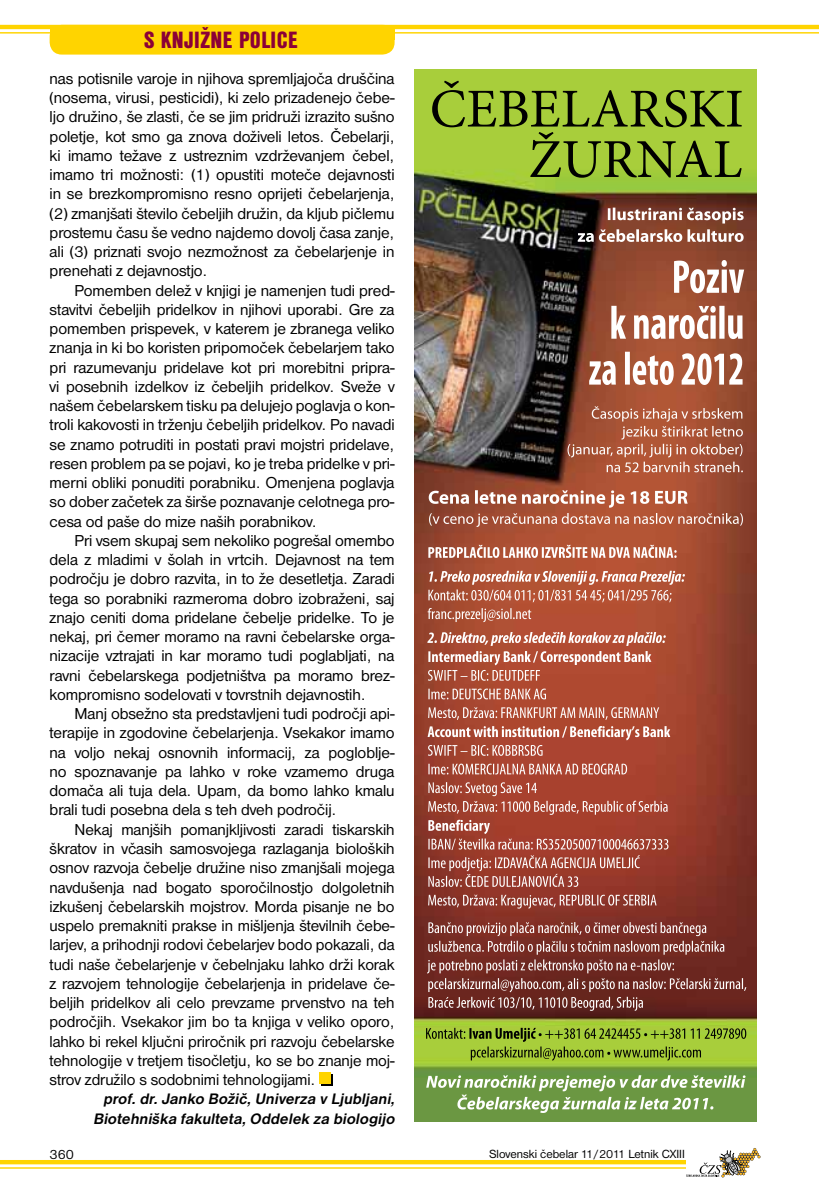
<style>
.page{position:relative;width:819px;height:1191px;background:#fff}
.page>*{position:absolute;margin:0;border:0;box-sizing:border-box;transform-origin:0 0}
.t1{font:24.5px "Nimbus San DEE Blac Cond";letter-spacing:.015em;color:#8b0037}
.t2{font:16.45px/19.2px "Nimbus San DEE";letter-spacing:-.005em;color:#000;text-align:justify}
.t3{font:italic 700 15.75px/19.2px "Nimbus San DEE";color:#000;text-align:right}
.t4{font:14px "Nimbus San DEE";color:#000}
.t5{font:12.25px "Nimbus San DEE";color:#000}
</style>
<div class="page">
<div style="left:50px;top:25px;width:344px;height:30px;background:#ffd400;border-radius:12px"></div>
<hr style="left:0;top:25px;width:819px;height:4px;background:#ffd400">
<hr style="left:0;top:32px;width:819px;height:2px;background:#ffd400">
<div style="left:50px;top:25px;width:344px;height:15px;background:#ffd400"></div>
<hr style="left:0;top:1160px;width:752px;height:4px;background:#ffd400">
<hr style="left:0;top:1167px;width:752px;height:1px;background:#ffd400">
<svg style="left:686px;top:1148px;width:74px;height:29px"></svg>
<div style="left:321px;top:1074px;width:11px;height:11px;background:#ffd400"></div>
<div style="left:319px;top:1072px;width:11px;height:11px;background:#ffd400"></div>
<img style="left:414px;top:69px;width:342px;height:1052px">
<svg style="left:432px;top:81px;width:309px;height:97px;background:#89a930"></svg>
<svg style="left:577px;top:208px;width:166px;height:34px"></svg>
<svg style="left:567px;top:406px;width:175px;height:66px;background:#b16850"></svg>
<svg style="left:674px;top:260px;width:70px;height:33px"></svg>
<svg style="left:611px;top:306px;width:131px;height:33px"></svg>
<svg style="left:589px;top:352px;width:153px;height:33px"></svg>
<svg style="left:427px;top:545px;width:319px;height:465px;background:#a35445"></svg>
<svg style="left:428px;top:490px;width:315px;height:37px;background:#b56f59"></svg>
<svg style="left:426px;top:1075px;width:319px;height:38px;background:#8daf6e"></svg>
<svg style="left:426px;top:1027px;width:320px;height:33px;background:#8bab30"></svg>
<h1 class="t1" style="left:144px;top:26px;width:155px">S KNJIŽNE POLICE</h1>
<p class="t2" style="left:50px;top:69px;width:346px">nas potisnile varoje in njihova spremljajoča druščina (nosema, virusi, pesticidi), ki zelo prizadenejo čebe&shy;ljo družino, še zlasti, če se jim pridruži izrazito sušno poletje, kot smo ga znova doživeli letos. Čebelarji, ki imamo težave z ustreznim vzdrževanjem čebel, imamo tri možnosti: (1) opustiti moteče dejavnosti in se brezkompromisno resno oprijeti čebelarjenja, (2) zmanjšati število čebeljih družin, da kljub pičlemu prostemu času še vedno najdemo dovolj časa zanje, ali (3) priznati svojo nezmožnost za čebelarjenje in prenehati z dejavnostjo.</p>
<p class="t2" style="left:50px;top:281px;width:346px;text-indent:25px">Pomemben delež v knjigi je namenjen tudi pred&shy;stavitvi čebeljih pridelkov in njihovi uporabi. Gre za pomemben prispevek, v katerem je zbranega veliko znanja in ki bo koristen pripomoček čebelarjem tako pri razumevanju pridelave kot pri morebitni pripra&shy;vi posebnih izdelkov iz čebeljih pridelkov. Sveže v našem čebelarskem tisku pa delujejo poglavja o kon&shy;troli kakovosti in trženju čebeljih pridelkov. Po navadi se znamo potruditi in postati pravi mojstri pridelave, resen problem pa se pojavi, ko je treba pridelke v pri&shy;merni obliki ponuditi porabniku. Omenjena poglavja so dober začetek za širše poznavanje celotnega pro&shy;cesa od paše do mize naših porabnikov.</p>
<p class="t2" style="left:50px;top:531px;width:346px;text-indent:25px">Pri vsem skupaj sem nekoliko pogrešal omembo dela z mladimi v šolah in vrtcih. Dejavnost na tem področju je dobro razvita, in to že desetletja. Zaradi tega so porabniki razmeroma dobro izobraženi, saj znajo ceniti doma pridelane čebelje pridelke. To je nekaj, pri čemer moramo na ravni čebelarske orga&shy;nizacije vztrajati in kar moramo tudi poglabljati, na ravni čebelarskega podjetništva pa moramo brez&shy;kompromisno sodelovati v tovrstnih dejavnostih.</p>
<p class="t2" style="left:50px;top:704px;width:346px;text-indent:25px">Manj obsežno sta predstavljeni tudi področji api&shy;terapije in zgodovine čebelarjenja. Vsekakor imamo na voljo nekaj osnovnih informacij, za pogloblje&shy;no spoznavanje pa lahko v roke vzamemo druga domača ali tuja dela. Upam, da bomo lahko kmalu brali tudi posebna dela s teh dveh področij.</p>
<p class="t2" style="left:50px;top:820px;width:346px;text-indent:25px">Nekaj manjših pomanjkljivosti zaradi tiskarskih škratov in včasih samosvojega razlaganja bioloških osnov razvoja čebelje družine niso zmanjšali mojega navdušenja nad bogato sporočilnostjo dolgoletnih izkušenj čebelarskih mojstrov. Morda pisanje ne bo uspelo premakniti prakse in mišljenja številnih čebe&shy;larjev, a prihodnji rodovi čebelarjev bodo pokazali, da tudi naše čebelarjenje v čebelnjaku lahko drži korak z razvojem tehnologije čebelarjenja in pridelave če&shy;beljih pridelkov ali celo prevzame prvenstvo na teh področjih. Vsekakor jim bo ta knjiga v veliko oporo, lahko bi rekel ključni priročnik pri razvoju čebelarske tehnologije v tretjem tisočletju, ko se bo znanje moj&shy;strov združilo s sodobnimi tehnologijami.</p>
<p class="t3" style="left:93px;top:1089px;width:306px">prof.dr.Janko Božič,Univerza v Ljubljani,<br>Biotehniška fakulteta,Oddelek za biologijo</p>
<p class="t4" style="left:50px;top:1146px;width:26px">360</p>
<p class="t5" style="left:489px;top:1147px;width:197px">Slovenski čebelar 11/2011 Letnik CXIII</p>
</div>
